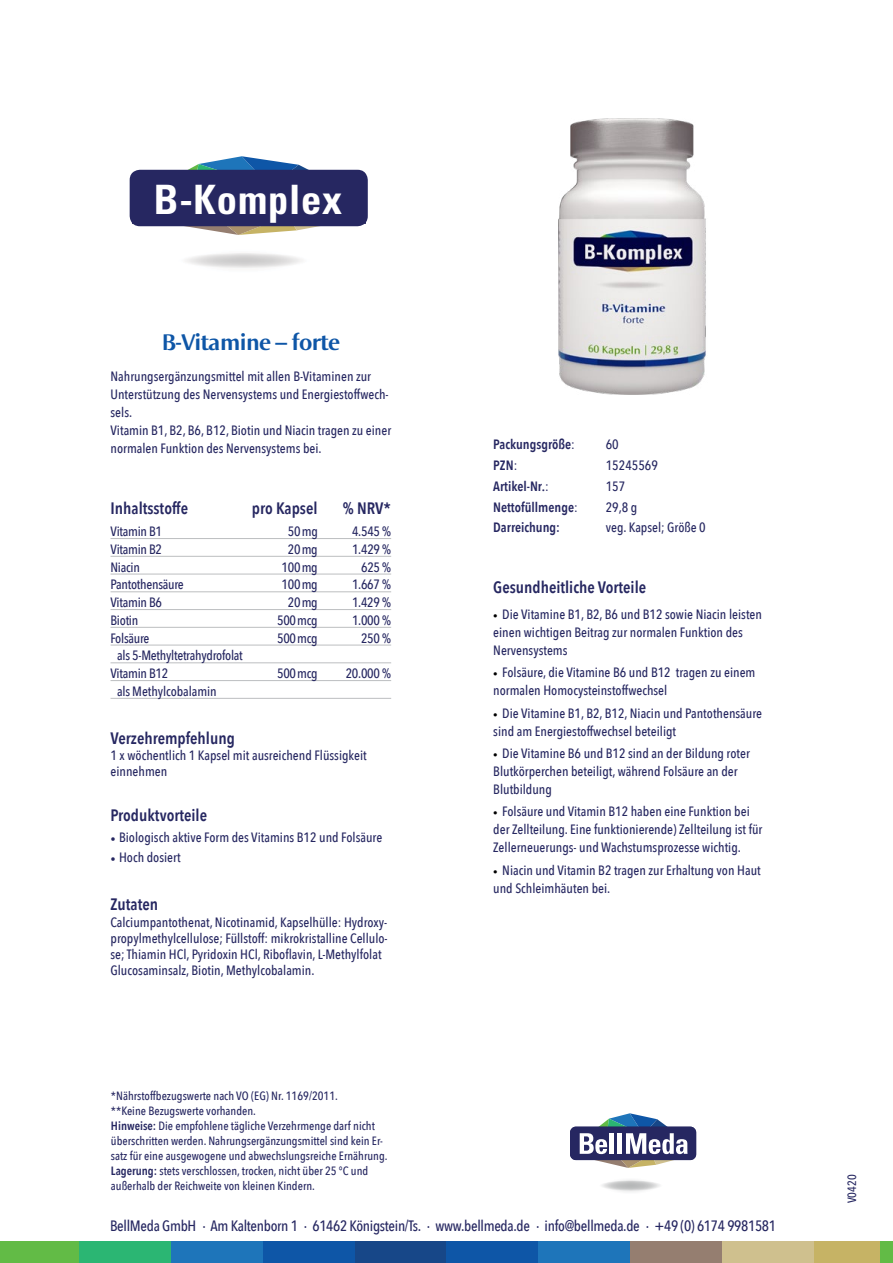
<style>
.page{position:relative;width:893px;height:1263px;background:#fff}
.page>*{position:absolute;margin:0;border:0;box-sizing:border-box;transform-origin:0 0}
.t1{font:700 condensed 40.5px "Univers LT";letter-spacing:.02em;color:#fff}
.t2{font:700 24px "Norma";letter-spacing:-.015em;color:#0e56a7}
.t3{font:600 16.5px "Avenir Next Condensed";color:#262761}
.t4{font:500 15px "Avenir Next Condensed";letter-spacing:-.02em;color:#262761}
.t5{font:500 13.5px/18px "Avenir Next Condensed";color:#262761}
.t6{font:500 13.5px/17.7px "Avenir Next Condensed";letter-spacing:-.02em;color:#262761}
.t7{font:600 13.5px "Avenir Next Condensed";color:#262761}
.t8{font:500 12px/15px "Avenir Next Condensed";color:#262761}
.s1{font-family:"Minion Pro";font-weight:400}
.s2{font-weight:600}
.s3{font-weight:500}
.s4{font-weight:400;font-size:9px;color:#000}
</style>
<div class="page">
<div style="left:0;top:1242px;width:79px;height:21px;background:#62bb46"></div>
<div style="left:79px;top:1242px;width:92px;height:21px;background:#2bb673"></div>
<div style="left:171px;top:1242px;width:92px;height:21px;background:#1e75ba"></div>
<div style="left:263px;top:1242px;width:92px;height:21px;background:#0e56a7"></div>
<div style="left:355px;top:1242px;width:91px;height:21px;background:#174788"></div>
<div style="left:446px;top:1242px;width:92px;height:21px;background:#0e56a7"></div>
<div style="left:538px;top:1242px;width:92px;height:21px;background:#1e75ba"></div>
<div style="left:630px;top:1242px;width:92px;height:21px;background:#957e70"></div>
<div style="left:722px;top:1242px;width:92px;height:21px;background:#cfc08e"></div>
<div style="left:814px;top:1242px;width:79px;height:21px;background:#c6b365"></div>
<div style="left:601px;top:1177px;width:59px;height:17px;background:#fbfbfc;border-radius:50%"></div>
<svg style="left:598px;top:1180px;width:65px;height:11px"></svg>
<div style="left:570px;top:1127px;width:126px;height:33px;background:#262761;border-radius:6px"></div>
<svg style="left:580px;top:1113px;width:107px;height:55px"></svg>
<div style="left:880px;top:1242px;width:13px;height:21px;background:#62bb46"></div>
<hr style="left:111px;top:538px;width:280px;height:1px;background:#bcbec0">
<hr style="left:111px;top:556px;width:280px;height:1px;background:#bcbec0">
<hr style="left:111px;top:574px;width:280px;height:1px;background:#bcbec0">
<hr style="left:111px;top:591px;width:280px;height:1px;background:#bcbec0">
<hr style="left:111px;top:609px;width:280px;height:1px;background:#bcbec0">
<hr style="left:111px;top:627px;width:280px;height:1px;background:#bcbec0">
<hr style="left:111px;top:645px;width:280px;height:1px;background:#bcbec0">
<hr style="left:111px;top:662px;width:280px;height:1px;background:#bcbec0">
<hr style="left:111px;top:680px;width:280px;height:1px;background:#bcbec0">
<hr style="left:111px;top:698px;width:280px;height:1px;background:#bcbec0">
<svg style="left:132px;top:156px;width:233px;height:79px"></svg>
<div style="left:130px;top:170px;width:238px;height:56px;background:#262761;border-radius:10px"></div>
<img style="left:558px;top:118px;width:148px;height:277px">
<h1 class="t1" style="left:154px;top:175px;width:190px">B-Komplex</h1>
<h2 class="t2" style="left:162px;top:329px;width:179px">B-Vitamine – forte</h2>
<p class="t5" style="left:111px;top:367px;width:282px">Nahrungsergänzungsmittel mit allen B-Vitaminen zur Unterstützung des Nervensystems und Energiestoffwech&shy;sels.<br>Vitamin B1, B2, B6, B12, Biotin und Niacin tragen zu einer normalen Funktion des Nervensystems bei.</p>
<p class="t3" style="left:111px;top:494px;width:79px">Inhaltsstoffe</p>
<p class="t3" style="left:252px;top:494px;width:67px">pro Kapsel</p>
<p class="t3" style="left:343px;top:494px;width:50px">% NRV*</p>
<p class="t6" style="left:111px;top:522px;width:53px">Vitamin B1</p>
<p class="t5" style="left:288px;top:522px;width:31px">50mg</p>
<p class="t5" style="left:352px;top:522px;width:40px">4.545 %</p>
<p class="t6" style="left:111px;top:540px;width:53px">Vitamin B2</p>
<p class="t5" style="left:288px;top:540px;width:31px">20mg</p>
<p class="t5" style="left:352px;top:540px;width:40px">1.429 %</p>
<p class="t5" style="left:110px;top:558px;width:31px">Niacin</p>
<p class="t5" style="left:282px;top:558px;width:38px">100mg</p>
<p class="t5" style="left:361px;top:558px;width:31px">625 %</p>
<p class="t6" style="left:110px;top:576px;width:75px">Pantothensäure</p>
<p class="t5" style="left:282px;top:575px;width:38px">100mg</p>
<p class="t5" style="left:352px;top:575px;width:40px">1.667 %</p>
<p class="t6" style="left:110px;top:593px;width:53px">Vitamin B6</p>
<p class="t5" style="left:288px;top:593px;width:31px">20mg</p>
<p class="t5" style="left:352px;top:593px;width:40px">1.429 %</p>
<p class="t5" style="left:110px;top:611px;width:29px">Biotin</p>
<p class="t5" style="left:277px;top:611px;width:42px">500mcg</p>
<p class="t5" style="left:352px;top:611px;width:40px">1.000 %</p>
<p class="t6" style="left:110px;top:629px;width:41px">Folsäure</p>
<p class="t5" style="left:277px;top:629px;width:42px">500mcg</p>
<p class="t5" style="left:361px;top:629px;width:31px">250 %</p>
<p class="t6" style="left:110px;top:647px;width:134px;text-indent:7px">als 5-Methyltetrahydrofolat<br>Vitamin B12</p>
<p class="t5" style="left:277px;top:664px;width:42px">500mcg</p>
<p class="t5" style="left:346px;top:664px;width:47px">20.000 %</p>
<p class="t5" style="left:117px;top:682px;width:101px">als Methylcobalamin</p>
<p class="t3" style="left:111px;top:724px;width:126px">Verzehrempfehlung</p>
<p class="t5" style="left:111px;top:747px;width:258px;line-height:16.2px">1 x wöchentlich 1 Kapsel mit ausreichend Flüssigkeit einnehmen</p>
<p class="t3" style="left:111px;top:801px;width:98px">Produktvorteile</p>
<p class="t5" style="left:111px;top:828px;width:273px"><span class="s1">•</span> Biologisch aktive Form des Vitamins B12 und Folsäure</p>
<p class="t5" style="left:111px;top:849px;width:72px"><span class="s1">•</span> Hoch dosiert</p>
<p class="t3" style="left:111px;top:890px;width:49px">Zutaten</p>
<p class="t5" style="left:111px;top:914px;width:279px;line-height:16.2px">Calciumpantothenat, Nicotinamid, Kapselhülle: Hydroxy&shy;propylmethylcellulose; Füllstoff: mikrokristalline Cellulo&shy;se; Thiamin HCl, Pyridoxin HCl, Riboflavin, L-Methylfolat Glucosaminsalz, Biotin, Methylcobalamin.</p>
<p class="t8" style="left:111px;top:1088px;width:278px">*Nährstoffbezugswerte nach VO (EG) Nr. 1169/2011.<br>**Keine Bezugswerte vorhanden.<br><span class="s2">Hinweise:</span> Die empfohlene tägliche Verzehrmenge darf nicht überschritten werden. Nahrungsergänzungsmittel sind kein Er&shy;satz für eine ausgewogene und abwechslungsreiche Ernährung.<br><span class="s2">Lagerung:</span> stets verschlossen, trocken, nicht über 25 °C und außerhalb der Reichweite von kleinen Kindern.</p>
<p class="t7" style="left:493px;top:433px;width:83px">Packungsgröße<span class="s3">:</span></p>
<p class="t5" style="left:606px;top:436px;width:15px">60</p>
<p class="t7" style="left:493px;top:454px;width:26px">PZN<span class="s3">:</span></p>
<p class="t5" style="left:606px;top:456px;width:54px">15245569</p>
<p class="t7" style="left:493px;top:474px;width:57px">Artikel-Nr.<span class="s3">:</span></p>
<p class="t5" style="left:606px;top:477px;width:21px">157</p>
<p class="t7" style="left:493px;top:495px;width:86px">Nettofüllmenge<span class="s3">:</span></p>
<p class="t5" style="left:606px;top:498px;width:33px">29,8 g</p>
<p class="t7" style="left:493px;top:516px;width:68px">Darreichung:</p>
<p class="t5" style="left:606px;top:519px;width:101px">veg. Kapsel; Größe 0</p>
<p class="t3" style="left:493px;top:573px;width:154px">Gesundheitliche Vorteile</p>
<p class="t5" style="left:493px;top:605px;width:270px"><span class="s4">•</span> Die Vitamine B1, B2, B6 und B12 sowie Niacin leisten einen wichtigen Beitrag zur normalen Funktion des<br>Nervensystems</p>
<p class="t5" style="left:493px;top:664px;width:264px"><span class="s4">•</span> Folsäure, die Vitamine B6 und B12 tragen zu einem normalen Homocysteinstoffwechsel</p>
<p class="t5" style="left:493px;top:704px;width:270px"><span class="s4">•</span> Die Vitamine B1, B2, B12, Niacin und Pantothensäure sind am Energiestoffwechsel beteiligt</p>
<p class="t5" style="left:493px;top:744px;width:258px"><span class="s4">•</span> Die Vitamine B6 und B12 sind an der Bildung roter<br>Blutkörperchen beteiligt, während Folsäure an der<br>Blutbildung</p>
<p class="t5" style="left:493px;top:802px;width:271px"><span class="s4">•</span> Folsäure und Vitamin B12 haben eine Funktion bei der Zellteilung. Eine funktionierende) Zellteilung ist für<br>Zellerneuerungs- und Wachstumsprozesse wichtig.</p>
<p class="t5" style="left:493px;top:861px;width:269px"><span class="s4">•</span> Niacin und Vitamin B2 tragen zur Erhaltung von Haut und Schleimhäuten bei.</p>
<p class="t4" style="left:110px;top:1216px;width:668px">BellMeda GmbH · Am Kaltenborn 1 · 61462 Königstein/Ts. · www.bellmeda.de · info@bellmeda.de · +49 (0) 6174 9981581</p>
<p class="t8" style="left:845px;top:1203px;width:30px;rotate:-90deg">V0420</p>
</div>
